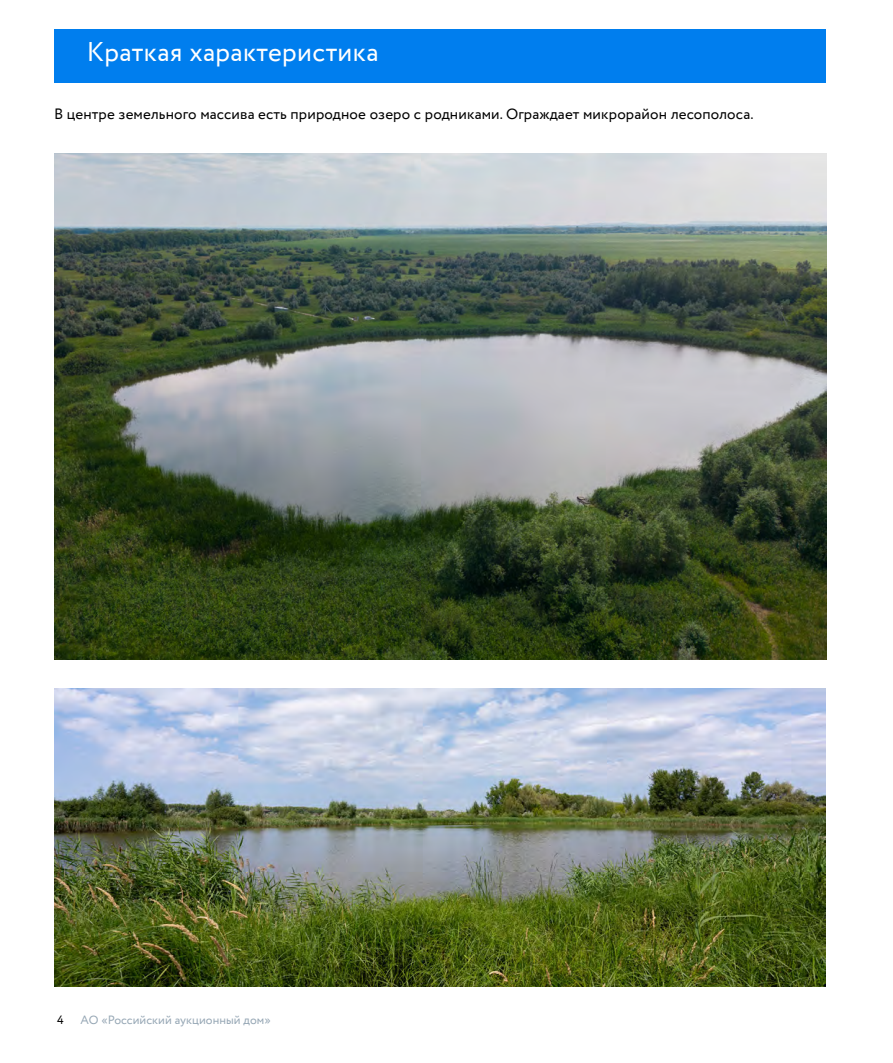
<style>
.page{position:relative;width:893px;height:1063px;background:#fff}
.page>*{position:absolute;margin:0;border:0;box-sizing:border-box;transform-origin:0 0}
.text_basic{font:27px "Circe";letter-spacing:.015em;color:#fff}
.text_basic-2{font:15px "Circe";letter-spacing:.01em;color:#000}
.t1{font:12px "Circe";letter-spacing:.005em;color:#96a7b5}
.t2{font:12px "Circe";color:#000}
</style>
<div class="page">
<div style="left:54px;top:30px;width:772px;height:53px;background:#007eee"></div>
<img style="left:54px;top:153px;width:772px;height:506px">
<img style="left:54px;top:689px;width:772px;height:297px">
<p class="text_basic" style="left:87px;top:34px;width:293px">Краткая характеристика</p>
<p class="text_basic-2" style="left:54px;top:104px;width:701px">В центре земельного массива есть природное озеро с родниками. Ограждает микрорайон лесополоса.</p>
<p class="t2" style="left:57px;top:1012px;width:8px">4</p>
<p class="t1" style="left:81px;top:1012px;width:192px">АО «Российский аукционный дом»</p>
</div>
